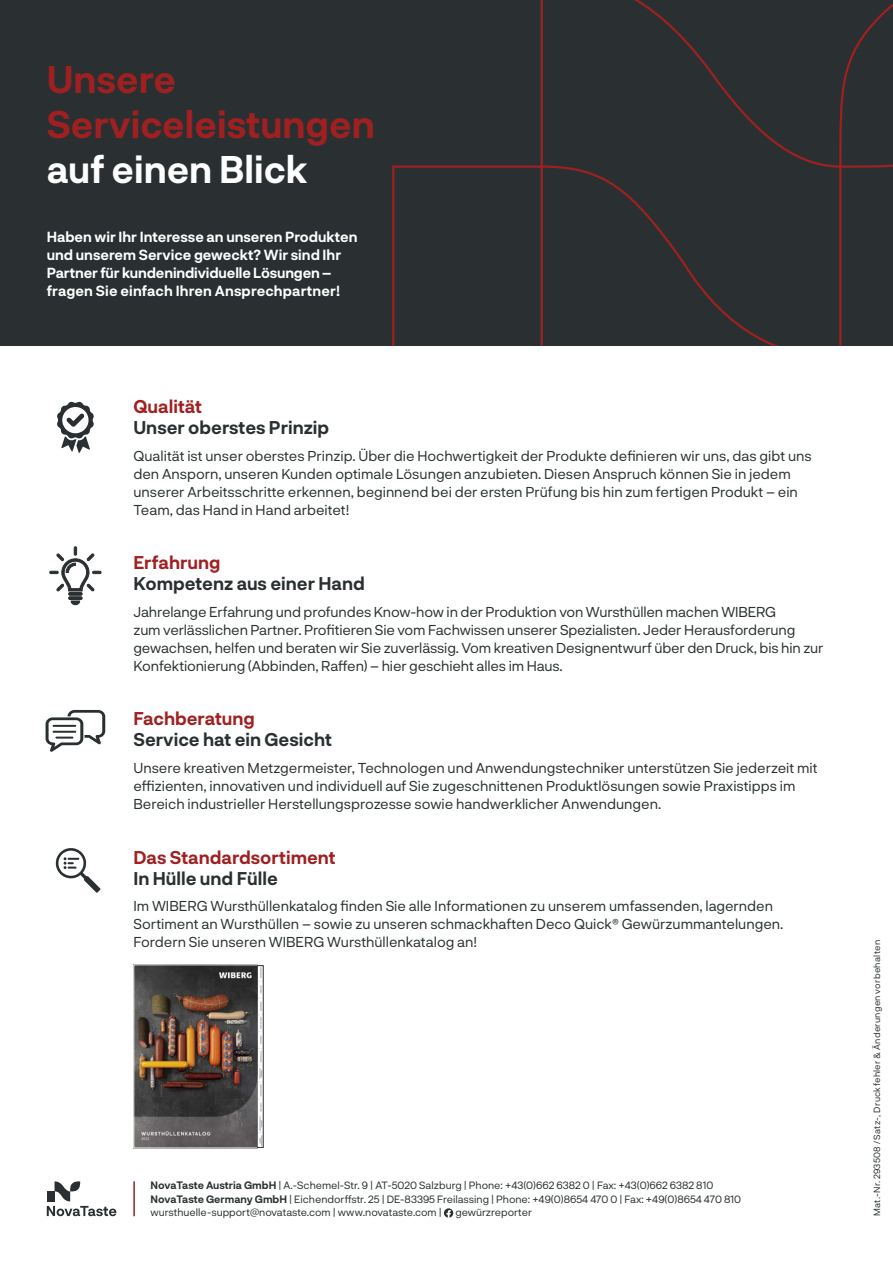
<style>
.page{position:relative;width:893px;height:1263px;background:#fff}
.page>*{position:absolute;margin:0;border:0;box-sizing:border-box;transform-origin:0 0}
.t1{font:700 37.5px/45px "Neurial Grotesk";color:#a02021}
.t2{font:700 37.5px "Neurial Grotesk";color:#fff}
.t3{font:700 18px "Neurial Grotesk";color:#2a3031}
.t4{font:700 18px "Neurial Grotesk";color:#a02021}
.t5{font:14.25px/18px "Neurial Grotesk";color:#2a3031}
.t6{font:700 14.25px/18px "Neurial Grotesk";color:#fff}
.t7{font:10.5px/13.5px "Neurial Grotesk";color:#2a3031}
.t8{font:9px "Neurial Grotesk";letter-spacing:.035em;color:#2a3031}
.s1{font-weight:700}
</style>
<div class="page">
<svg style="left:444px;top:1208px;width:9px;height:10px"></svg>
<svg style="left:47px;top:1181px;width:69px;height:35px"></svg>
<hr style="left:133px;top:1181px;width:2px;height:35px;background:#a02021">
<svg style="left:57px;top:402px;width:37px;height:51px"></svg>
<svg style="left:46px;top:710px;width:59px;height:42px"></svg>
<div style="left:0;top:0;width:893px;height:345px;background:#2a3031"></div>
<svg style="left:392px;top:0;width:501px;height:345px"></svg>
<svg style="left:49px;top:546px;width:52px;height:59px"></svg>
<svg style="left:55px;top:848px;width:46px;height:45px"></svg>
<img style="left:135px;top:966px;width:121px;height:180px">
<div style="left:133px;top:964px;width:131px;height:184px;border:1px solid #fff"></div>
<svg style="left:256px;top:965px;width:8px;height:183px"></svg>
<h1 class="t1" style="left:47px;top:55px;width:329px">Unsere<br>Serviceleistungen</h1>
<h1 class="t2" style="left:47px;top:142px;width:262px">auf einen Blick</h1>
<p class="t6" style="left:47px;top:227px;width:312px">Haben wir Ihr Interesse an unseren Produkten und unserem Service geweckt? Wir sind Ihr Partner für kundenindividuelle Lösungen – fragen Sie einfach Ihren Ansprechpartner!</p>
<p class="t4" style="left:133px;top:394px;width:70px">Qualität</p>
<p class="t3" style="left:133px;top:415px;width:197px">Unser oberstes Prinzip</p>
<p class="t5" style="left:133px;top:446px;width:680px">Qualität ist unser oberstes Prinzip. Über die Hochwertigkeit der Produkte definieren wir uns, das gibt uns den Ansporn, unseren Kunden optimale Lösungen anzubieten. Diesen Anspruch können Sie in jedem unserer Arbeitsschritte erkennen, beginnend bei der ersten Prüfung bis hin zum fertigen Produkt – ein Team, das Hand in Hand arbeitet!</p>
<p class="t4" style="left:133px;top:550px;width:88px">Erfahrung</p>
<p class="t3" style="left:133px;top:571px;width:233px">Kompetenz aus einer Hand</p>
<p class="t5" style="left:133px;top:602px;width:692px">Jahrelange Erfahrung und profundes Know-how in der Produktion von Wursthüllen machen WIBERG<br>zum verlässlichen Partner. Profitieren Sie vom Fachwissen unserer Spezialisten. Jeder Herausforderung gewachsen, helfen und beraten wir Sie zuverlässig. Vom kreativen Designentwurf über den Druck, bis hin zur Konfektionierung (Abbinden, Raffen) – hier geschieht alles im Haus.</p>
<p class="t4" style="left:133px;top:706px;width:123px">Fachberatung</p>
<p class="t3" style="left:133px;top:727px;width:200px">Service hat ein Gesicht</p>
<p class="t5" style="left:133px;top:758px;width:686px">Unsere kreativen Metzgermeister, Technologen und Anwendungstechniker unterstützen Sie jederzeit mit effizienten, innovativen und individuell auf Sie zugeschnittenen Produktlösungen sowie Praxistipps im<br>Bereich industrieller Herstellungsprozesse sowie handwerklicher Anwendungen.</p>
<p class="t4" style="left:133px;top:844px;width:204px">Das Standardsortiment</p>
<p class="t3" style="left:133px;top:865px;width:146px">In Hülle und Fülle</p>
<p class="t5" style="left:133px;top:896px;width:651px">Im WIBERG Wursthüllenkatalog finden Sie alle Informationen zu unserem umfassenden, lagernden<br>Sortiment an Wursthüllen – sowie zu unseren schmackhaften Deco Quick® Gewürzummantelungen.<br>Fordern Sie unseren WIBERG Wursthüllenkatalog an!</p>
<p class="t7" style="left:151px;top:1178px;width:592px"><span class="s1">NovaTaste Austria GmbH</span> | A.-Schemel-Str. 9 | AT-5020 Salzburg | Phone: +43(0)662 6382 0 | Fax: +43(0)662 6382 810<br><span class="s1">NovaTaste Germany GmbH</span> | Eichendorffstr. 25 | DE-83395 Freilassing | Phone: +49(0)8654 470 0 | Fax: +49(0)8654 470 810 wursthuelle-support@novataste.com | www.novataste.com |</p>
<p class="t7" style="left:455px;top:1205px;width:78px">gewürzreporter</p>
<p class="t8" style="left:871px;top:1216px;width:277px;rotate:-90deg">Mat.-Nr. 293508 / Satz-, Druckfehler &amp; Änderungen vorbehalten</p>
</div>
